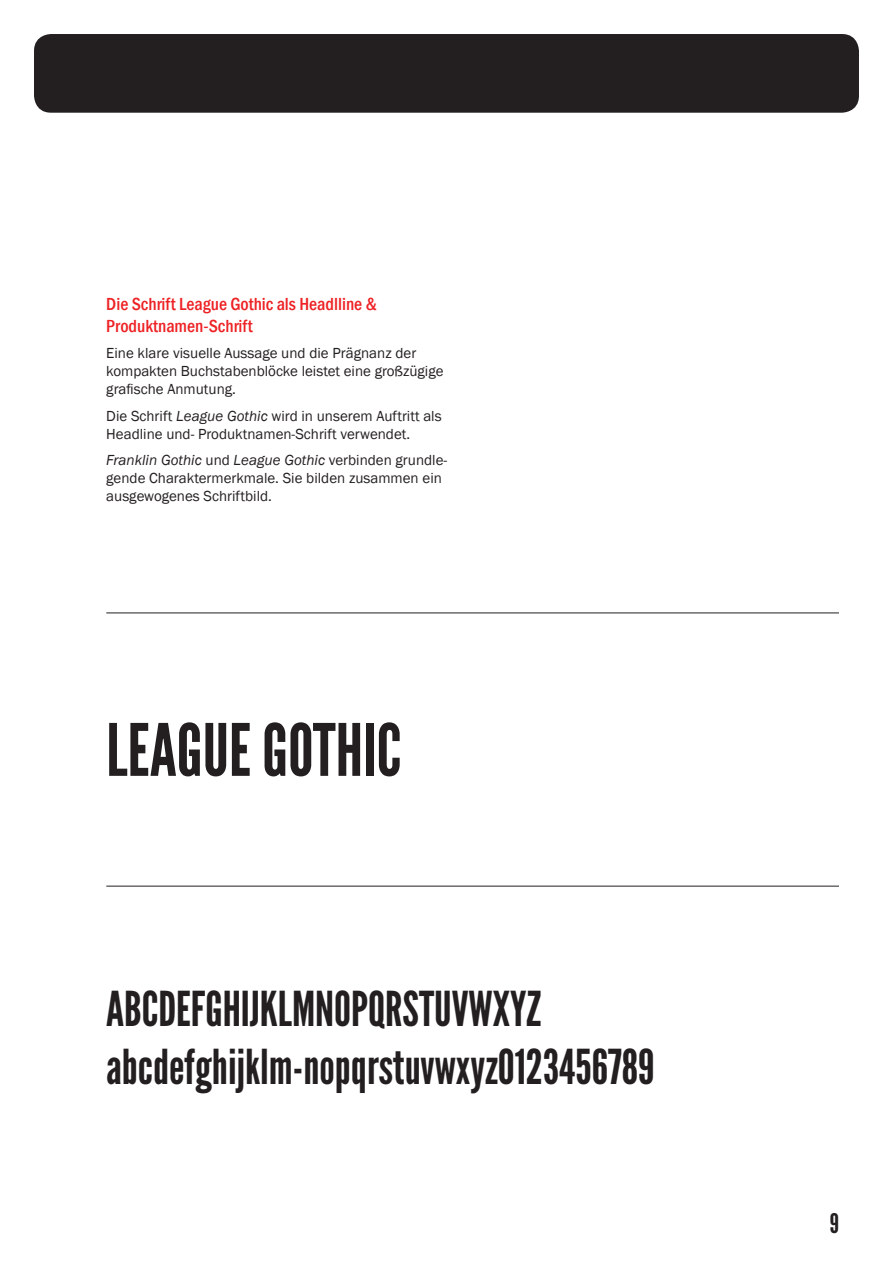
<style>
.page{position:relative;width:893px;height:1263px;background:#fff}
.page>*{position:absolute;margin:0;border:0;box-sizing:border-box;transform-origin:0 0}
.t1{font:72px "League Gothic";color:#231f20}
.t2{font:48px/57.6px "League Gothic";color:#231f20}
.t3{font:27px "League Gothic";color:#231f20}
.t4{font:500 condensed 18px/21.6px "Franklin Gothic";color:#ee2124}
.t5{font:15px/18px "Franklin Gothic";color:#231f20}
.s1{font-style:italic}
</style>
<div class="page">
<div style="left:34px;top:34px;width:825px;height:79px;background:#231f20;border-radius:17px"></div>
<hr style="left:106px;top:613px;width:733px;height:1px;background:#231f20">
<hr style="left:106px;top:886px;width:733px;height:1px;background:#231f20">
<p class="t4" style="left:106px;top:293px;width:272px">Die Schrift League Gothic als Headlline &amp;<br>Produktnamen-Schrift</p>
<p class="t5" style="left:106px;top:345px;width:339px">Eine klare visuelle Aussage und die Prägnanz der kompakten Buchstabenblöcke leistet eine großzügige grafische Anmutung.</p>
<p class="t5" style="left:106px;top:407px;width:337px">Die Schrift <span class="s1">League Gothic</span> wird in unserem Auftritt als<br>Headline und- Produktnamen-Schrift verwendet.</p>
<p class="t5" style="left:106px;top:452px;width:342px"><span class="s1">Franklin Gothic</span> und <span class="s1">League Gothic</span> verbinden grundle&shy;gende Charaktermerkmale. Sie bilden zusammen ein ausgewogenes Schriftbild.</p>
<h1 class="t1" style="left:106px;top:707px;width:297px">LEAGUE GOTHIC</h1>
<h2 class="t2" style="left:106px;top:980px;width:550px">ABCDEFGHIJKLMNOPQRSTUVWXYZ abcdefghijklm-nopqrstuvwxyz0123456789</h2>
<h3 class="t3" style="left:830px;top:1207px;width:11px">9</h3>
</div>
